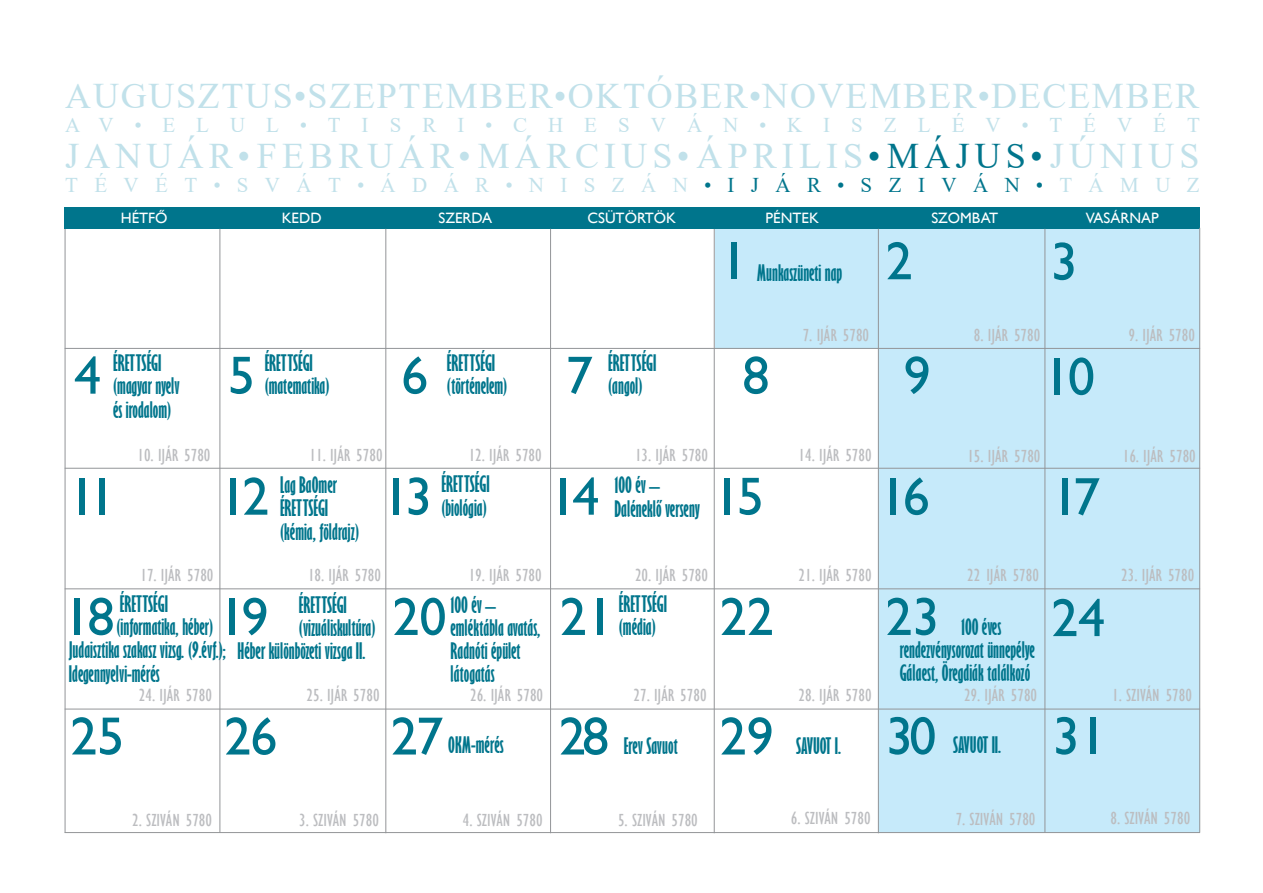
<style>
.page{position:relative;width:1263px;height:893px;background:#fff}
.page>*{position:absolute;margin:0;border:0;box-sizing:border-box;transform-origin:0 0}
.t1{font:54px "Gill Sans";letter-spacing:-.055em;color:#00758c}
.t2{font:36px "Times New Roman";letter-spacing:.045em;color:#c1e1ea}
.t3{font:36px "Times New Roman";letter-spacing:.14em;color:#c1e1ea}
.t4{font:700 extra-condensed 21px/23.2px "Gill Sans";color:#00758c}
.t5{font:21px "Times New Roman";letter-spacing:.785em;color:#c1e1ea}
.t6{font:21px "Times New Roman";letter-spacing:1em;color:#c1e1ea}
.t7{font:condensed 18px "Gill Sans";color:#bcbdc0}
.t8{font:15px "Gill Sans";color:#fff}
.s1{color:#00758c}
</style>
<div class="page">
<div style="left:715px;top:229px;width:164px;height:120px;background:#c6eafa"></div>
<div style="left:878px;top:225px;width:321px;height:608px;background:#c6eafa"></div>
<hr style="left:65px;top:227px;width:1px;height:606px;background:#939598">
<hr style="left:714px;top:229px;width:1px;height:604px;background:#939598">
<div style="left:65px;top:207px;width:1135px;height:21px;background:#00758c"></div>
<hr style="left:65px;top:832px;width:1135px;height:1px;background:#939598">
<hr style="left:65px;top:348px;width:1135px;height:1px;background:#939598">
<hr style="left:65px;top:468px;width:1135px;height:1px;background:#939598">
<hr style="left:65px;top:588px;width:1135px;height:1px;background:#939598">
<hr style="left:65px;top:709px;width:1135px;height:1px;background:#939598">
<hr style="left:385px;top:229px;width:1px;height:604px;background:#939598">
<hr style="left:550px;top:229px;width:1px;height:604px;background:#939598">
<hr style="left:878px;top:229px;width:1px;height:604px;background:#939598">
<hr style="left:1044px;top:229px;width:1px;height:604px;background:#939598">
<hr style="left:220px;top:229px;width:1px;height:604px;background:#939598">
<hr style="left:1199px;top:228px;width:1px;height:604px;background:#939598">
<h2 class="t2" style="left:65px;top:70px;width:1135px">AUGUSZTUS•SZEPTEMBER•OKTÓBER•NOVEMBER•DECEMBER</h2>
<p class="t6" style="left:65px;top:110px;width:1136px">AV•ELUL•TISRI•CHESVÁN•KISZLÉV•TÉVÉT</p>
<h2 class="t3" style="left:65px;top:130px;width:1135px">JANUÁR•FEBRUÁR•MÁRCIUS•ÁPRILIS<span class="s1">•MÁJUS•</span>JÚNIUS</h2>
<p class="t5" style="left:65px;top:170px;width:1136px">TÉVÉT•SVÁT•ÁDÁR•NISZÁN<span class="s1">•IJÁR•SZIVÁN•</span>TÁMUZ</p>
<p class="t8" style="left:121px;top:209px;width:48px">HÉTFŐ</p>
<p class="t8" style="left:282px;top:209px;width:41px">KEDD</p>
<p class="t8" style="left:438px;top:209px;width:55px">SZERDA</p>
<p class="t8" style="left:587px;top:209px;width:90px">CSÜTÖRTÖK</p>
<p class="t8" style="left:766px;top:209px;width:55px">PÉNTEK</p>
<p class="t8" style="left:931px;top:209px;width:68px">SZOMBAT</p>
<p class="t8" style="left:1086px;top:209px;width:75px">VASÁRNAP</p>
<h1 class="t1" style="left:720px;top:230px;width:28px">1</h1>
<p class="t4" style="left:757px;top:261px;width:87px">Munkaszüneti nap</p>
<p class="t7" style="left:803px;top:325px;width:68px">7. IJÁR 5780</p>
<h1 class="t1" style="left:886px;top:230px;width:28px">2</h1>
<h1 class="t1" style="left:1051px;top:230px;width:28px">3</h1>
<p class="t7" style="left:974px;top:325px;width:68px">8. IJÁR 5780</p>
<p class="t7" style="left:1128px;top:325px;width:68px">9. IJÁR 5780</p>
<p class="t4" style="left:113px;top:351px;width:68px">ÉRETTSÉGI (magyar nyelv és irodalom)</p>
<p class="t4" style="left:265px;top:351px;width:66px">ÉRETTSÉGI (matematika)</p>
<p class="t4" style="left:447px;top:351px;width:62px">ÉRETTSÉGI (történelem)</p>
<p class="t4" style="left:608px;top:351px;width:50px">ÉRETTSÉGI (angol)</p>
<h1 class="t1" style="left:74px;top:344px;width:28px">4</h1>
<h1 class="t1" style="left:228px;top:344px;width:28px">5</h1>
<h1 class="t1" style="left:401px;top:344px;width:28px">6</h1>
<h1 class="t1" style="left:566px;top:344px;width:28px">7</h1>
<h1 class="t1" style="left:742px;top:344px;width:28px">8</h1>
<h1 class="t1" style="left:903px;top:344px;width:28px">9</h1>
<h1 class="t1" style="left:1043px;top:345px;width:53px">10</h1>
<p class="t7" style="left:310px;top:444px;width:75px">11. IJÁR 5780</p>
<p class="t7" style="left:635px;top:444px;width:75px">13. IJÁR 5780</p>
<p class="t7" style="left:967px;top:446px;width:75px">15. IJÁR 5780</p>
<p class="t7" style="left:1123px;top:446px;width:75px">16. IJÁR 5780</p>
<p class="t7" style="left:137px;top:444px;width:75px">10. IJÁR 5780</p>
<p class="t7" style="left:469px;top:444px;width:75px">12. IJÁR 5780</p>
<p class="t7" style="left:798px;top:444px;width:75px">14. IJÁR 5780</p>
<p class="t4" style="left:441px;top:473px;width:50px">ÉRETTSÉGI (biológia)</p>
<p class="t4" style="left:280px;top:473px;width:81px">Lag BaOmer<br>ÉRETTSÉGI (kémia, földrajz)</p>
<p class="t4" style="left:614px;top:474px;width:87px">100 év –<br>Daléneklő verseny</p>
<h1 class="t1" style="left:68px;top:465px;width:49px">11</h1>
<h1 class="t1" style="left:219px;top:465px;width:52px">12</h1>
<h1 class="t1" style="left:382px;top:465px;width:51px">13</h1>
<h1 class="t1" style="left:549px;top:465px;width:52px">14</h1>
<h1 class="t1" style="left:713px;top:465px;width:52px">15</h1>
<h1 class="t1" style="left:879px;top:465px;width:52px">16</h1>
<h1 class="t1" style="left:1051px;top:465px;width:51px">17</h1>
<p class="t7" style="left:140px;top:564px;width:75px">17. IJÁR 5780</p>
<p class="t7" style="left:308px;top:564px;width:75px">18. IJÁR 5780</p>
<p class="t7" style="left:635px;top:564px;width:75px">20. IJÁR 5780</p>
<p class="t7" style="left:967px;top:564px;width:73px">22 IJÁR 5780</p>
<p class="t7" style="left:469px;top:564px;width:75px">19. IJÁR 5780</p>
<p class="t7" style="left:798px;top:564px;width:75px">21. IJÁR 5780</p>
<p class="t7" style="left:1121px;top:564px;width:75px">23. IJÁR 5780</p>
<p class="t4" style="left:120px;top:592px;width:50px">ÉRETTSÉGI</p>
<p class="t4" style="left:116px;top:615px;width:98px">(informatika, héber)</p>
<p class="t4" style="left:69px;top:639px;width:158px">Judaisztika szakasz vizsg. (9.évf.);</p>
<p class="t4" style="left:69px;top:662px;width:92px">Idegennyelvi-mérés</p>
<p class="t4" style="left:619px;top:592px;width:50px">ÉRETTSÉGI (média)</p>
<p class="t4" style="left:299px;top:593px;width:50px">ÉRETTSÉGI</p>
<p class="t4" style="left:299px;top:616px;width:78px">(vizuáliskultúra)</p>
<p class="t4" style="left:238px;top:640px;width:129px">Héber különbözeti vizsga II.</p>
<p class="t4" style="left:450px;top:593px;width:91px">100 év – emléktábla avatás,<br>Radnóti épület látogatás</p>
<h1 class="t1" style="left:64px;top:585px;width:52px">18</h1>
<h1 class="t1" style="left:392px;top:585px;width:55px">20</h1>
<h1 class="t1" style="left:560px;top:585px;width:55px">21</h1>
<h1 class="t1" style="left:720px;top:585px;width:55px">22</h1>
<h1 class="t1" style="left:885px;top:585px;width:55px">23</h1>
<h1 class="t1" style="left:1051px;top:586px;width:55px">24</h1>
<h1 class="t1" style="left:219px;top:585px;width:51px">19</h1>
<p class="t4" style="left:900px;top:615px;width:137px;text-indent:61px">100 éves rendezvénysorozat ünnepélye<br>Gálaest, Öregdiák találkozó</p>
<p class="t7" style="left:139px;top:684px;width:75px">24. IJÁR 5780</p>
<p class="t7" style="left:306px;top:684px;width:75px">25. IJÁR 5780</p>
<p class="t7" style="left:633px;top:684px;width:75px">27. IJÁR 5780</p>
<p class="t7" style="left:798px;top:684px;width:75px">28. IJÁR 5780</p>
<p class="t7" style="left:964px;top:684px;width:75px">29. IJÁR 5780</p>
<p class="t7" style="left:1112px;top:684px;width:81px">1. SZIVÁN 5780</p>
<p class="t7" style="left:470px;top:684px;width:75px">26. IJÁR 5780</p>
<h1 class="t1" style="left:70px;top:705px;width:55px">25</h1>
<h1 class="t1" style="left:886px;top:705px;width:52px">30</h1>
<h1 class="t1" style="left:1053px;top:705px;width:55px">31</h1>
<h1 class="t1" style="left:224px;top:705px;width:55px">26</h1>
<h1 class="t1" style="left:391px;top:705px;width:54px">27</h1>
<h1 class="t1" style="left:559px;top:705px;width:52px">28</h1>
<h1 class="t1" style="left:720px;top:705px;width:55px">29</h1>
<p class="t4" style="left:448px;top:734px;width:57px">OKM-mérés</p>
<p class="t4" style="left:624px;top:735px;width:55px">Erev Savuot</p>
<p class="t4" style="left:953px;top:734px;width:50px">SAVUOT II.</p>
<p class="t4" style="left:796px;top:734px;width:46px">SAVUOT I.</p>
<p class="t7" style="left:132px;top:809px;width:81px">2. SZIVÁN 5780</p>
<p class="t7" style="left:299px;top:809px;width:81px">3. SZIVÁN 5780</p>
<p class="t7" style="left:463px;top:809px;width:81px">4. SZIVÁN 5780</p>
<p class="t7" style="left:618px;top:809px;width:81px">5. SZIVÁN 5780</p>
<p class="t7" style="left:791px;top:808px;width:81px">6. SZIVÁN 5780</p>
<p class="t7" style="left:956px;top:809px;width:81px">7. SZIVÁN 5780</p>
<p class="t7" style="left:1110px;top:807px;width:81px">8. SZIVÁN 5780</p>
</div>
